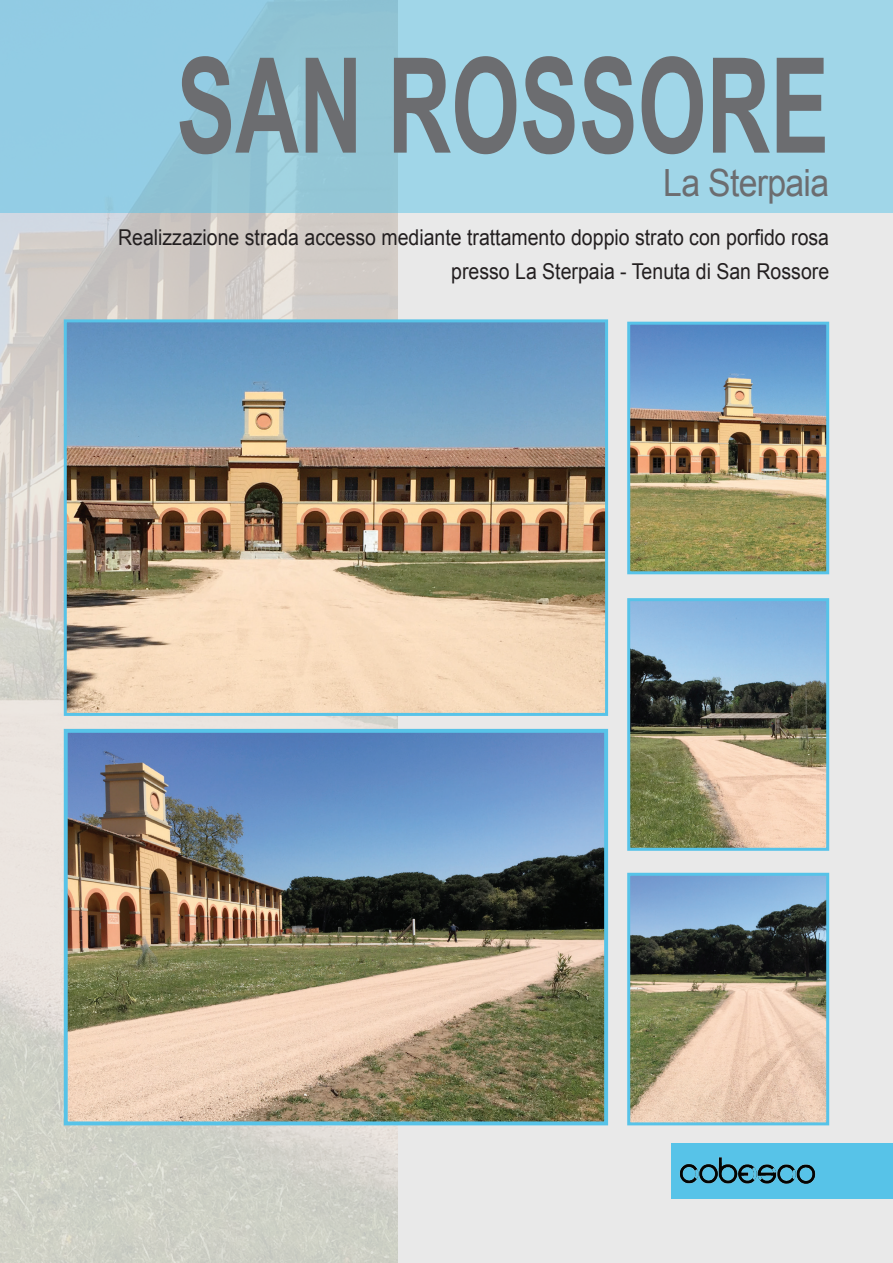
<style>
.page{position:relative;width:893px;height:1263px;background:#e9e9e9}
.page>*{position:absolute;margin:0;border:0;box-sizing:border-box;transform-origin:0 0}
.t1{font:700 132.45px "Arial";color:#6c6d70;scale:.67 1}
.t2{font:37.5px "Arial";letter-spacing:-.02em;color:#6c6d70;scale:.9 1}
.t3{font:21.9px "Arial";color:#231f20;scale:.89 1}
</style>
<div class="page">
<img style="left:0;top:213px;width:398px;height:1050px">
<svg style="left:0;top:0;width:893px;height:213px;background:#99cfe2"></svg>
<div style="left:672px;top:1143px;width:221px;height:56px;background:#57c3e8"></div>
<img style="left:680px;top:1158px;width:135px;height:25px">
<img style="left:631px;top:326px;width:194px;height:244px">
<div style="left:627px;top:322px;width:202px;height:252px;border:3px solid #57c3e8"></div>
<img style="left:631px;top:602px;width:194px;height:245px">
<div style="left:627px;top:598px;width:202px;height:253px;border:3px solid #57c3e8"></div>
<img style="left:631px;top:877px;width:194px;height:244px">
<div style="left:627px;top:873px;width:202px;height:252px;border:3px solid #57c3e8"></div>
<img style="left:69px;top:734px;width:534px;height:386px">
<div style="left:64px;top:729px;width:544px;height:396px;border:4px solid #57c3e8"></div>
<img style="left:68px;top:323px;width:536px;height:389px">
<div style="left:64px;top:319px;width:544px;height:397px;border:3px solid #57c3e8"></div>
<p class="t1" style="left:176px;top:18px;width:976px">SAN ROSSORE</p>
<p class="t2" style="left:663px;top:158px;width:186px">La Sterpaia</p>
<p class="t3" style="left:118px;top:223px;width:800px">Realizzazione strada accesso mediante trattamento doppio strato con porfido rosa</p>
<p class="t3" style="left:451px;top:257px;width:426px">presso La Sterpaia - Tenuta di San Rossore</p>
</div>
